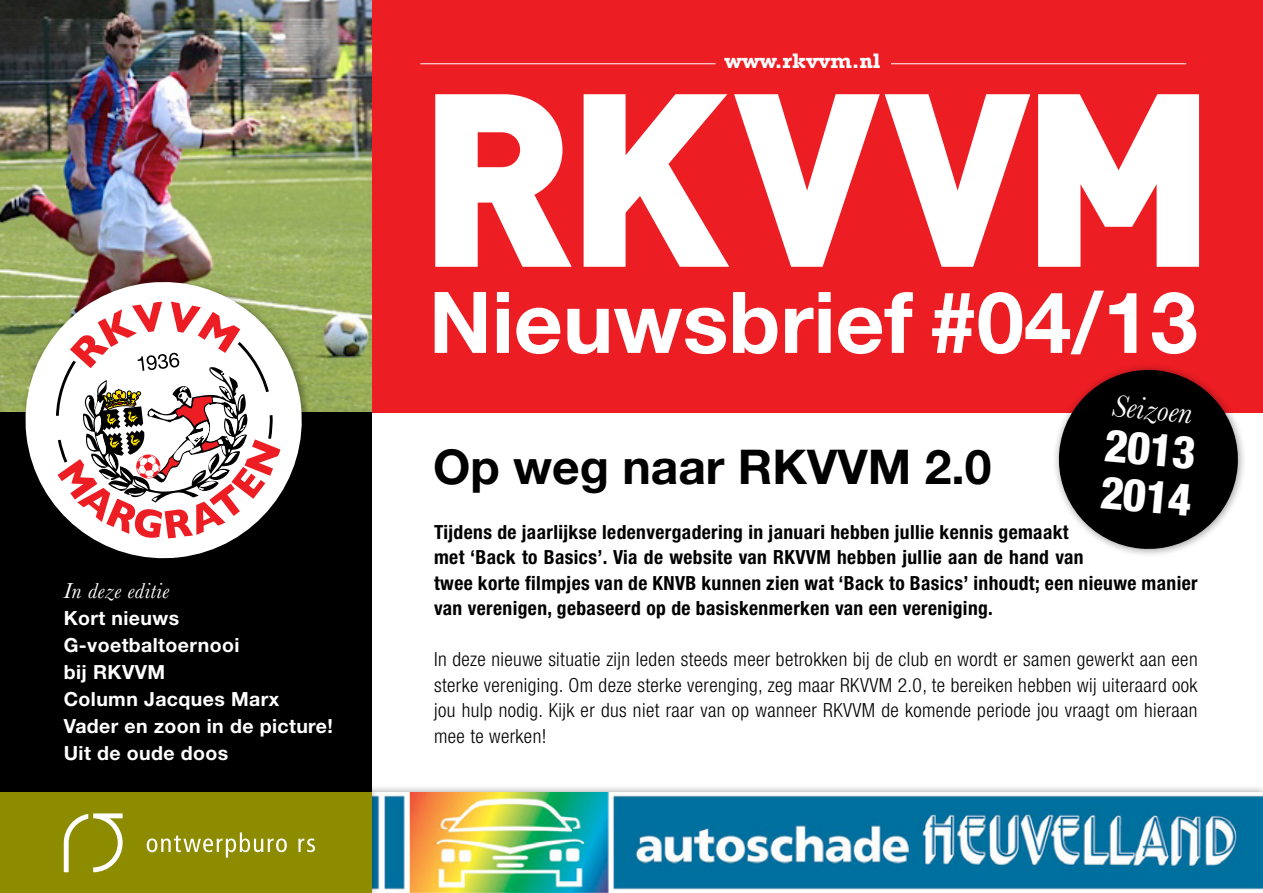
<style>
.page{position:relative;width:1263px;height:893px;background:#fff}
.page>*{position:absolute;margin:0;border:0;box-sizing:border-box;transform-origin:0 0}
.t1{font:900 242.4px "DIN";letter-spacing:-.01em;color:#fff}
.t2{font:700 85.2px "Helvetica Neue";color:#fff}
.t3{font:700 48px "Helvetica Neue";color:#000}
.t4{font:800 condensed 45.3px/47.2px "Helvetica Neue";color:#fff}
.t5{font:italic 32.1px "Baskerville";color:#fff}
.t6{font:italic 22.5px "Baskerville";letter-spacing:.02em;color:#fff}
.t7{font:700 21.45px "Rockwell";color:#fff}
.t8{font:700 condensed 19.5px/25.5px "Helvetica Neue";letter-spacing:.02em;color:#000}
.t9{font:300 condensed 19.5px/25.5px "Helvetica Neue";letter-spacing:.02em;color:#000;text-align:justify}
.t10{font:700 19.5px/27px "Helvetica Neue";letter-spacing:.02em;color:#fff}
</style>
<div class="page">
<div style="left:362px;top:784px;width:901px;height:109px;background:#000;opacity:.4"></div>
<img style="left:379px;top:793px;width:884px;height:100px">
<div style="left:370px;top:0;width:893px;height:412px;background:#ed1d24"></div>
<img style="left:0;top:0;width:371px;height:412px">
<div style="left:0;top:412px;width:371px;height:481px;background:#000"></div>
<hr style="left:420px;top:63px;width:296px;height:1px;background:#fff">
<hr style="left:891px;top:63px;width:295px;height:1px;background:#fff">
<div style="left:1052px;top:363px;width:194px;height:195px;background:#000;opacity:.4"></div>
<svg style="left:1055px;top:366px;width:187px;height:187px"></svg>
<div style="left:21px;top:277px;width:292px;height:292px;background:#000;opacity:.4"></div>
<svg style="left:18px;top:274px;width:291px;height:292px"></svg>
<svg style="left:56px;top:301px;width:225px;height:238px"></svg>
<div style="left:0;top:784px;width:379px;height:109px;background:#000;opacity:.4"></div>
<div style="left:0;top:793px;width:371px;height:100px;background:#8d8b00"></div>
<svg style="left:64px;top:813px;width:59px;height:59px"></svg>
<svg style="left:147px;top:832px;width:140px;height:26px"></svg>
<svg style="left:298px;top:838px;width:17px;height:14px"></svg>
<p class="t6" style="left:64px;top:576px;width:107px">In deze editie</p>
<p class="t10" style="left:64px;top:604px;width:271px">Kort nieuws<br>G-voetbaltoernooi<br>bij RKVVM<br>Column Jacques Marx<br>Vader en zoon in de picture!<br>Uit de oude doos</p>
<p class="t7" style="left:725px;top:48px;width:157px">www.rkvvm.nl</p>
<h1 class="t1" style="left:418px;top:17px;width:800px">RKVVM</h1>
<h2 class="t2" style="left:429px;top:270px;width:770px">Nieuwsbrief #04/13</h2>
<h3 class="t5" style="left:1114px;top:385px;width:82px;rotate:5deg">Seizoen</h3>
<h3 class="t4" style="left:1107px;top:420px;width:93px;rotate:5deg">2013<br>2014</h3>
<h3 class="t3" style="left:433px;top:437px;width:560px">Op weg naar RKVVM 2.0</h3>
<p class="t8" style="left:434px;top:519px;width:765px">Tijdens de jaarlijkse ledenvergadering in januari hebben jullie kennis gemaakt<br>met ‘Back to Basics’. Via de website van RKVVM hebben jullie aan de hand van<br>twee korte filmpjes van de KNVB kunnen zien wat ‘Back to Basics’ inhoudt; een nieuwe manier van verenigen, gebaseerd op de basiskenmerken van een vereniging.</p>
<p class="t9" style="left:434px;top:646px;width:765px">In deze nieuwe situatie zijn leden steeds meer betrokken bij de club en wordt er samen gewerkt aan een sterke vereniging. Om deze sterke verenging, zeg maar RKVVM 2.0, te bereiken hebben wij uiteraard ook jou hulp nodig. Kijk er dus niet raar van op wanneer RKVVM de komende periode jou vraagt om hieraan mee te werken!</p>
</div>
